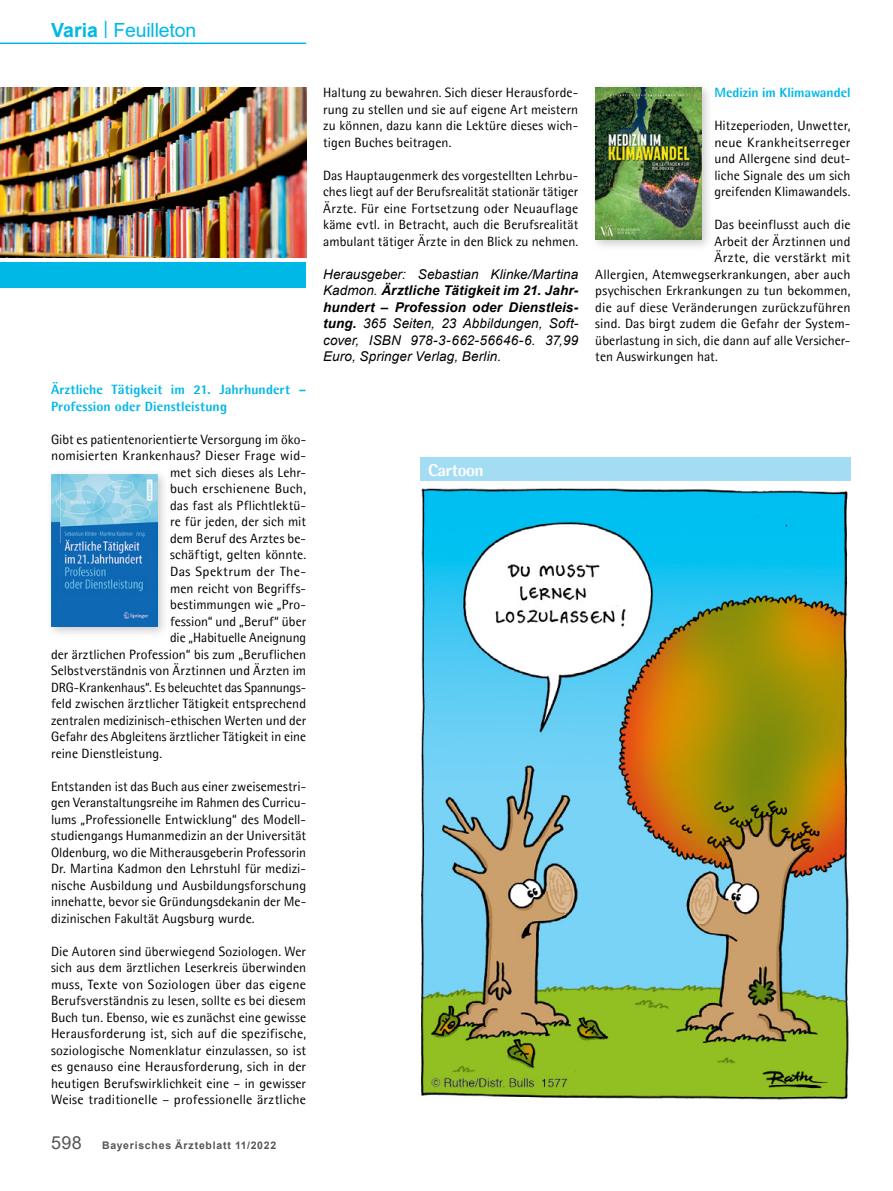
<style>
.page{position:relative;width:893px;height:1191px;background:#fff}
.page>*{position:absolute;margin:0;border:0;box-sizing:border-box;transform-origin:0 0}
.t1{font:19.5px "Arial";letter-spacing:-.01em;color:#00b8e6}
.t2{font:800 17.1px "Agfa Rotis Semisans";letter-spacing:-.025em;color:#fff}
.t3{font:13.5px/16.5px "Agfa Rotis Semisans";letter-spacing:.005em;color:#000;text-align:justify}
.t4{font:italic 13.5px/16.5px "Arial";letter-spacing:.01em;color:#000;text-align:justify}
.t5{font:800 13.5px/16.5px "Agfa Rotis Semisans";letter-spacing:.005em;color:#00b8e6}
.t6{font:13.5px "Agfa Rotis Semisans";letter-spacing:.025em;color:#000}
.t7{font:700 10.5px "Arial";letter-spacing:.075em;color:#575654}
.s1{font-weight:700}
.s2{font-weight:400;font-size:18px}
</style>
<div class="page">
<hr style="left:0;top:43px;width:306px;height:1px;background:#00b8e6">
<img style="left:0;top:88px;width:306px;height:170px">
<div style="left:0;top:262px;width:306px;height:25px;background:#00b8e6"></div>
<div style="left:590px;top:82px;width:123px;height:169px;background:#838182;opacity:.4"></div>
<img style="left:595px;top:88px;width:107px;height:152px">
<div style="left:420px;top:457px;width:430px;height:25px;background:#a4dcf4"></div>
<img style="left:421px;top:488px;width:428px;height:612px">
<div style="left:45px;top:469px;width:124px;height:169px;background:#838182;opacity:.4"></div>
<img style="left:51px;top:475px;width:106px;height:152px">
<h1 class="t1" style="left:51px;top:16px;width:147px"><span class="s1">Varia</span> <sup>|</sup> Feuilleton</h1>
<p class="t5" style="left:51px;top:381px;width:257px">Ärztliche Tätigkeit im 21. Jahrhundert –<br>Profession oder Dienstleistung</p>
<p class="t3" style="left:51px;top:431px;width:257px">Gibt es patientenorientierte Versorgung im öko-</p>
<p class="t3" style="left:51px;top:447px;width:257px">nomisierten Krankenhaus? Dieser Frage wid-</p>
<p class="t3" style="left:170px;top:464px;width:138px">met sich dieses als Lehr-</p>
<p class="t3" style="left:170px;top:480px;width:138px">buch erschienene Buch,</p>
<p class="t3" style="left:170px;top:497px;width:138px">das fast als Pflichtlektü-</p>
<p class="t3" style="left:170px;top:513px;width:138px">re für jeden, der sich mit</p>
<p class="t3" style="left:170px;top:530px;width:138px">dem Beruf des Arztes be-</p>
<p class="t3" style="left:170px;top:546px;width:138px">schäftigt, gelten könnte.</p>
<p class="t6" style="left:170px;top:563px;width:138px">Das Spektrum der The-</p>
<p class="t3" style="left:170px;top:579px;width:138px">men reicht von Begriffs-</p>
<p class="t3" style="left:170px;top:596px;width:138px">bestimmungen wie „Pro-</p>
<p class="t3" style="left:170px;top:612px;width:138px">fession“ und „Beruf“ über</p>
<p class="t3" style="left:170px;top:629px;width:138px">die „Habituelle Aneignung</p>
<p class="t3" style="left:51px;top:645px;width:257px">der ärztlichen Profession“ bis zum „Beruflichen</p>
<p class="t3" style="left:51px;top:662px;width:257px">Selbstverständnis von Ärztinnen und Ärzten im</p>
<p class="t3" style="left:51px;top:678px;width:257px">DRG-Krankenhaus“. Es beleuchtet das Spannungs-</p>
<p class="t3" style="left:51px;top:695px;width:257px">feld zwischen ärztlicher Tätigkeit entsprechend</p>
<p class="t3" style="left:51px;top:711px;width:257px">zentralen medizinisch-ethischen Werten und der</p>
<p class="t3" style="left:51px;top:728px;width:257px">Gefahr des Abgleitens ärztlicher Tätigkeit in eine</p>
<p class="t3" style="left:51px;top:744px;width:113px">reine Dienstleistung.</p>
<p class="t3" style="left:51px;top:777px;width:257px">Entstanden ist das Buch aus einer zweisemestri&shy;gen Veranstaltungsreihe im Rahmen des Curricu&shy;lums „Professionelle Entwicklung“ des Modell&shy;studiengangs Humanmedizin an der Universität Oldenburg, wo die Mitherausgeberin Professorin Dr. Martina Kadmon den Lehrstuhl für medizi&shy;nische Ausbildung und Ausbildungsforschung innehatte, bevor sie Gründungsdekanin der Me&shy;dizinischen Fakultät Augsburg wurde.</p>
<p class="t3" style="left:51px;top:942px;width:257px">Die Autoren sind überwiegend Soziologen. Wer sich aus dem ärztlichen Leserkreis überwinden muss, Texte von Soziologen über das eigene Berufsverständnis zu lesen, sollte es bei diesem Buch tun. Ebenso, wie es zunächst eine gewisse Herausforderung ist, sich auf die spezifische, soziologische Nomenklatur einzulassen, so ist es genauso eine Herausforderung, sich in der heutigen Berufswirklichkeit eine – in gewisser Weise traditionelle – professionelle ärztliche</p>
<p class="t7" style="left:51px;top:1137px;width:227px"><span class="s2">598</span> Bayerisches Ärzteblatt 11/2022</p>
<p class="t3" style="left:323px;top:84px;width:257px">Haltung zu bewahren. Sich dieser Herausforde&shy;rung zu stellen und sie auf eigene Art meistern zu können, dazu kann die Lektüre dieses wich&shy;tigen Buches beitragen.</p>
<p class="t3" style="left:323px;top:167px;width:257px">Das Hauptaugenmerk des vorgestellten Lehrbu&shy;ches liegt auf der Berufsrealität stationär tätiger Ärzte. Für eine Fortsetzung oder Neuauflage käme evtl. in Betracht, auch die Berufsrealität ambulant tätiger Ärzte in den Blick zu nehmen.</p>
<p class="t4" style="left:323px;top:266px;width:257px">Herausgeber: Sebastian Klinke/Martina Kadmon. <span class="s1">Ärztliche Tätigkeit im 21. Jahr&shy;hundert – Profession oder Dienstleis&shy;tung.</span> 365 Seiten, 23 Abbildungen, Soft&shy;cover, ISBN 978-3-662-56646-6. 37,99<br>Euro, Springer Verlag, Berlin.</p>
<p class="t5" style="left:714px;top:84px;width:138px">Medizin im Klimawandel</p>
<p class="t3" style="left:714px;top:117px;width:138px">Hitzeperioden, Unwetter, neue Krankheitserreger und Allergene sind deut&shy;liche Signale des um sich greifenden Klimawandels.</p>
<p class="t3" style="left:714px;top:216px;width:138px">Das beeinflusst auch die</p>
<p class="t3" style="left:714px;top:233px;width:138px">Arbeit der Ärztinnen und</p>
<p class="t3" style="left:714px;top:249px;width:138px">Ärzte, die verstärkt mit</p>
<p class="t3" style="left:595px;top:266px;width:257px">Allergien, Atemwegserkrankungen, aber auch</p>
<p class="t3" style="left:595px;top:282px;width:257px">psychischen Erkrankungen zu tun bekommen,</p>
<p class="t3" style="left:595px;top:299px;width:257px">die auf diese Veränderungen zurückzuführen</p>
<p class="t3" style="left:595px;top:315px;width:257px">sind. Das birgt zudem die Gefahr der System-</p>
<p class="t3" style="left:595px;top:332px;width:257px">überlastung in sich, die dann auf alle Versicher-</p>
<p class="t3" style="left:595px;top:348px;width:124px">ten Auswirkungen hat.</p>
<p class="t2" style="left:428px;top:459px;width:57px">Cartoon</p>
</div>
